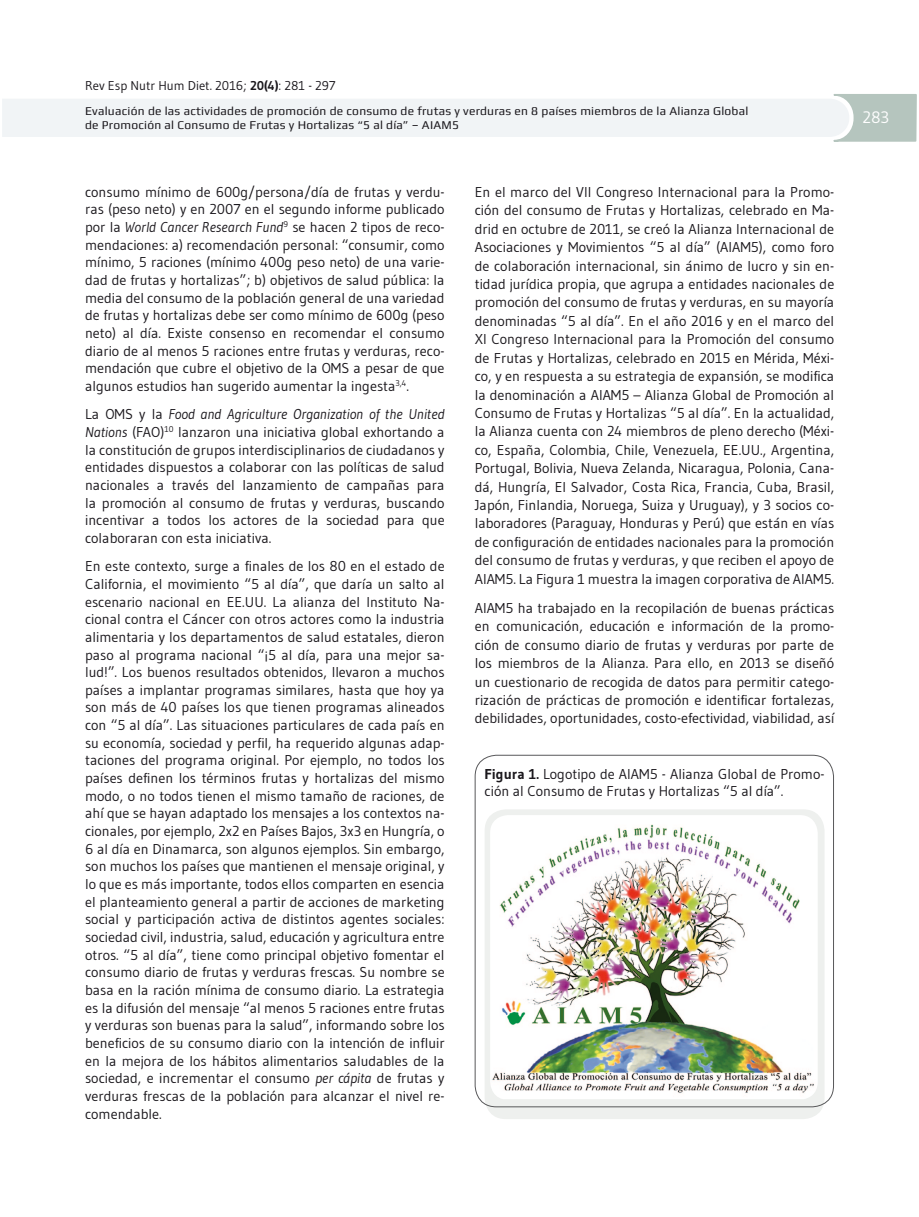
<style>
.page{position:relative;width:919px;height:1217px;background:#fff}
.page>*{position:absolute;margin:0;border:0;box-sizing:border-box;transform-origin:0 0}
.t1{font:16.5px "Gudea";color:#fff}
.t2{font:14.25px/17.7px "Gudea";color:#1a171c;text-align:justify}
.t3{font:12.75px "Gudea";color:#1a171c}
.t4{font:12px/14.4px "Play";letter-spacing:.02em;color:#1a171c}
.s1{font-weight:700}
.s2{font-style:italic}
</style>
<div class="page">
<svg style="left:2px;top:94px;width:915px;height:48px"></svg>
<div style="left:484px;top:809px;width:340px;height:309px;background:#eef0ee;border-radius:21px"></div>
<img style="left:490px;top:815px;width:327px;height:283px">
<div style="left:474px;top:754px;width:359px;height:352px;border:1px solid #58585a;border-radius:21px"></div>
<p class="t3" style="left:85px;top:78px;width:252px">Rev Esp Nutr Hum Diet. 2016; <span class="s1">20(4)</span>: 281 - 297</p>
<p class="t4" style="left:85px;top:103px;width:664px">Evaluación de las actividades de promoción de consumo de frutas y verduras en 8 países miembros de la Alianza Global de Promoción al Consumo de Frutas y Hortalizas “5 al día” – AIAM5</p>
<p class="t2" style="left:85px;top:183px;width:361px">consumo mínimo de 600g/persona/día de frutas y verdu&shy;ras (peso neto) y en 2007 en el segundo informe publicado por la <span class="s2">World Cancer Research Fund</span><sup>9</sup> se hacen 2 tipos de reco&shy;mendaciones: a) recomendación personal: “consumir, como mínimo, 5 raciones (mínimo 400g peso neto) de una varie&shy;dad de frutas y hortalizas”; b) objetivos de salud pública: la media del consumo de la población general de una variedad de frutas y hortalizas debe ser como mínimo de 600g (peso neto) al día. Existe consenso en recomendar el consumo diario de al menos 5 raciones entre frutas y verduras, reco&shy;mendación que cubre el objetivo de la OMS a pesar de que algunos estudios han sugerido aumentar la ingesta<sup>3,4</sup>.</p>
<p class="t2" style="left:85px;top:405px;width:361px">La OMS y la <span class="s2">Food and Agriculture Organization of the United Nations</span> (FAO)<sup>10</sup> lanzaron una iniciativa global exhortando a la constitución de grupos interdisciplinarios de ciudadanos y entidades dispuestos a colaborar con las políticas de salud nacionales a través del lanzamiento de campañas para la promoción al consumo de frutas y verduras, buscando incentivar a todos los actores de la sociedad para que colaboraran con esta iniciativa.</p>
<p class="t2" style="left:85px;top:557px;width:361px">En este contexto, surge a finales de los 80 en el estado de California, el movimiento “5 al día”, que daría un salto al escenario nacional en EE.UU. La alianza del Instituto Na&shy;cional contra el Cáncer con otros actores como la industria alimentaria y los departamentos de salud estatales, dieron paso al programa nacional “¡5 al día, para una mejor sa&shy;lud!”. Los buenos resultados obtenidos, llevaron a muchos países a implantar programas similares, hasta que hoy ya son más de 40 países los que tienen programas alineados con “5 al día”. Las situaciones particulares de cada país en su economía, sociedad y perfil, ha requerido algunas adap&shy;taciones del programa original. Por ejemplo, no todos los países definen los términos frutas y hortalizas del mismo modo, o no todos tienen el mismo tamaño de raciones, de ahí que se hayan adaptado los mensajes a los contextos na&shy;cionales, por ejemplo, 2x2 en Países Bajos, 3x3 en Hungría, o 6 al día en Dinamarca, son algunos ejemplos. Sin embargo, son muchos los países que mantienen el mensaje original, y lo que es más importante, todos ellos comparten en esencia el planteamiento general a partir de acciones de marketing social y participación activa de distintos agentes sociales: sociedad civil, industria, salud, educación y agricultura entre otros. “5 al día”, tiene como principal objetivo fomentar el consumo diario de frutas y verduras frescas. Su nombre se basa en la ración mínima de consumo diario. La estrategia es la difusión del mensaje “al menos 5 raciones entre frutas y verduras son buenas para la salud”, informando sobre los beneficios de su consumo diario con la intención de influir en la mejora de los hábitos alimentarios saludables de la sociedad, e incrementar el consumo <span class="s2">per cápita</span> de frutas y verduras frescas de la población para alcanzar el nivel re&shy;comendable.</p>
<p class="t2" style="left:474px;top:182px;width:361px;line-height:18.5px">En el marco del VII Congreso Internacional para la Promo&shy;ción del consumo de Frutas y Hortalizas, celebrado en Ma&shy;drid en octubre de 2011, se creó la Alianza Internacional de Asociaciones y Movimientos “5 al día” (AIAM5), como foro de colaboración internacional, sin ánimo de lucro y sin en&shy;tidad jurídica propia, que agrupa a entidades nacionales de promoción del consumo de frutas y verduras, en su mayoría denominadas “5 al día”. En el año 2016 y en el marco del XI Congreso Internacional para la Promoción del consumo de Frutas y Hortalizas, celebrado en 2015 en Mérida, Méxi&shy;co, y en respuesta a su estrategia de expansión, se modifica la denominación a AIAM5 – Alianza Global de Promoción al Consumo de Frutas y Hortalizas “5 al día”. En la actualidad, la Alianza cuenta con 24 miembros de pleno derecho (Méxi&shy;co, España, Colombia, Chile, Venezuela, EE.UU., Argentina, Portugal, Bolivia, Nueva Zelanda, Nicaragua, Polonia, Cana&shy;dá, Hungría, El Salvador, Costa Rica, Francia, Cuba, Brasil, Japón, Finlandia, Noruega, Suiza y Uruguay), y 3 socios co&shy;laboradores (Paraguay, Honduras y Perú) que están en vías de configuración de entidades nacionales para la promoción del consumo de frutas y verduras, y que reciben el apoyo de AIAM5. La Figura 1 muestra la imagen corporativa de AIAM5.</p>
<p class="t2" style="left:474px;top:598px;width:361px;line-height:18.5px">AIAM5 ha trabajado en la recopilación de buenas prácticas en comunicación, educación e información de la promo&shy;ción de consumo diario de frutas y verduras por parte de los miembros de la Alianza. Para ello, en 2013 se diseñó un cuestionario de recogida de datos para permitir catego&shy;rización de prácticas de promoción e identificar fortalezas, debilidades, oportunidades, costo-efectividad, viabilidad, así</p>
<p class="t2" style="left:484px;top:765px;width:341px;line-height:17.1px"><span class="s1">Figura 1.</span> Logotipo de AIAM5 - Alianza Global de Promo&shy;ción al Consumo de Frutas y Hortalizas “5 al día”.</p>
<p class="t1" style="left:862px;top:107px;width:28px">283</p>
</div>
